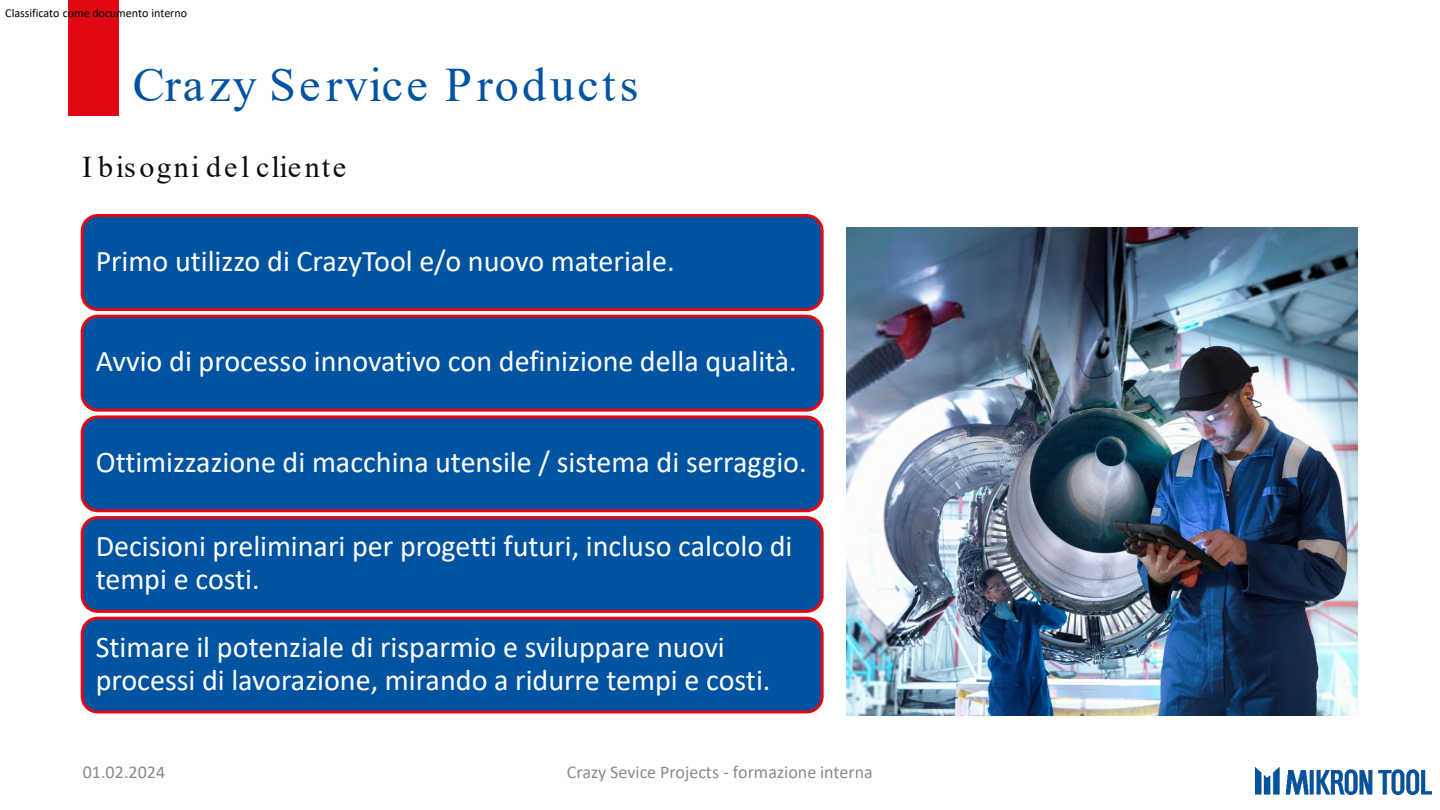
<style>
.page{position:relative;width:1440px;height:810px;background:#fff}
.page>*{position:absolute;margin:0;border:0;box-sizing:border-box;transform-origin:0 0}
.t1{font:48px "Times New Roman";letter-spacing:.065em;color:#0053a1}
.t2{font:30px/33.2px "Calibri";color:#fff}
.t3{font:30px "Times New Roman";letter-spacing:.075em;color:#0c0c0c}
.Slide{font:18px "Calibri";color:#8a8a8a}
.t4{font:12px "Calibri";letter-spacing:-.005em;color:#000}
</style>
<div class="page">
<img style="left:1256px;top:767px;width:176px;height:28px">
<div style="left:68px;top:0;width:51px;height:116px;background:#e30613"></div>
<div style="left:82px;top:216px;width:740px;height:94px;background:#0053a1;border-radius:16px"></div>
<div style="left:81px;top:214px;width:743px;height:97px;border:3px solid #e30613;border-radius:16px"></div>
<div style="left:82px;top:316px;width:740px;height:94px;background:#0053a1;border-radius:16px"></div>
<div style="left:81px;top:315px;width:743px;height:97px;border:3px solid #e30613;border-radius:16px"></div>
<div style="left:82px;top:417px;width:740px;height:94px;background:#0053a1;border-radius:16px"></div>
<div style="left:81px;top:415px;width:743px;height:97px;border:3px solid #e30613;border-radius:16px"></div>
<div style="left:82px;top:518px;width:740px;height:93px;background:#0053a1;border-radius:16px"></div>
<div style="left:81px;top:516px;width:743px;height:97px;border:3px solid #e30613;border-radius:16px"></div>
<div style="left:82px;top:618px;width:740px;height:94px;background:#0053a1;border-radius:16px"></div>
<div style="left:81px;top:617px;width:743px;height:96px;border:3px solid #e30613;border-radius:16px"></div>
<img style="left:847px;top:228px;width:511px;height:488px">
<p class="t4" style="left:5px;top:5px;width:183px">Classificato come documento interno</p>
<h1 class="t1" style="left:133px;top:51px;width:507px">Crazy Service Products</h1>
<p class="t3" style="left:82px;top:146px;width:266px">I bisogni del cliente</p>
<p class="t2" style="left:96px;top:244px;width:580px">Primo utilizzo di CrazyTool e/o nuovo materiale.</p>
<p class="t2" style="left:96px;top:344px;width:703px">Avvio di processo innovativo con definizione della qualità.</p>
<p class="t2" style="left:96px;top:445px;width:712px">Ottimizzazione di macchina utensile / sistema di serraggio.</p>
<p class="t2" style="left:96px;top:529px;width:698px">Decisioni preliminari per progetti futuri, incluso calcolo di tempi e costi.</p>
<p class="t2" style="left:96px;top:630px;width:676px">Stimare il potenziale di risparmio e sviluppare nuovi processi di lavorazione, mirando a ridurre tempi e costi.</p>
<p class="Slide" style="left:83px;top:760px;width:84px">01.02.2024</p>
<p class="Slide" style="left:567px;top:760px;width:307px">Crazy Sevice Projects - formazione interna</p>
</div>
